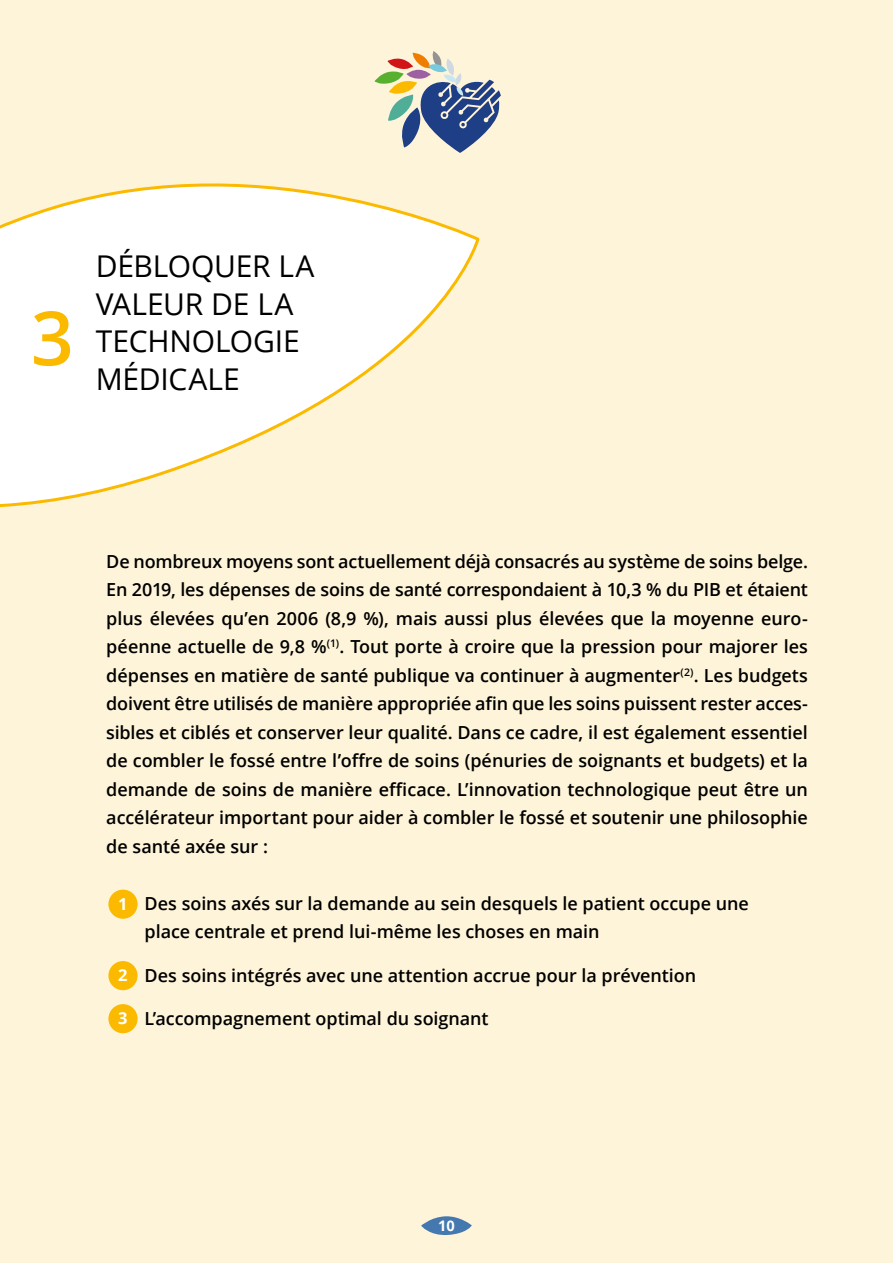
<style>
.page{position:relative;width:893px;height:1263px;background:#fef4d9}
.page>*{position:absolute;margin:0;border:0;box-sizing:border-box;transform-origin:0 0}
.t1{font:600 75px "Open Sans";color:#fbba00}
.t2{font:30px/37.5px "Open Sans";letter-spacing:-.005em;color:#000}
.t3{font:600 18px/28.5px "Open Sans";letter-spacing:-.005em;color:#000;text-align:justify}
.t4{font:700 16.5px "Open Sans";color:#fff}
.t5{font:700 14.7px "Open Sans";color:#fff}
</style>
<div class="page">
<svg style="left:0;top:183px;width:480px;height:324px"></svg>
<svg style="left:375px;top:51px;width:126px;height:102px"></svg>
<svg style="left:421px;top:1216px;width:51px;height:20px"></svg>
<div style="left:108px;top:889px;width:30px;height:30px;background:#fbba00;border-radius:50%"></div>
<div style="left:108px;top:961px;width:30px;height:29px;background:#fbba00;border-radius:50%"></div>
<div style="left:108px;top:1004px;width:30px;height:29px;background:#fbba00;border-radius:50%"></div>
<h1 class="t1" style="left:31px;top:287px;width:44px">3</h1>
<h2 class="t2" style="left:96px;top:247px;width:220px">DÉBLOQUER LA<br>VALEUR DE LA<br>TECHNOLOGIE<br>MÉDICALE</h2>
<p class="t3" style="left:106px;top:546px;width:703px">De nombreux moyens sont actuellement déjà consacrés au système de soins belge.<br>En 2019, les dépenses de soins de santé correspondaient à 10,3 % du PIB et étaient plus élevées qu’en 2006 (8,9 %), mais aussi plus élevées que la moyenne euro&shy;péenne actuelle de 9,8 %<sup>(1)</sup>. Tout porte à croire que la pression pour majorer les dépenses en matière de santé publique va continuer à augmenter<sup>(2)</sup>. Les budgets doivent être utilisés de manière appropriée afin que les soins puissent rester acces&shy;sibles et ciblés et conserver leur qualité. Dans ce cadre, il est également essentiel de combler le fossé entre l’offre de soins (pénuries de soignants et budgets) et la demande de soins de manière efficace. L’innovation technologique peut être un accélérateur important pour aider à combler le fossé et soutenir une philosophie de santé axée sur :</p>
<p class="t4" style="left:118px;top:892px;width:11px">1</p>
<p class="t4" style="left:118px;top:964px;width:11px">2</p>
<p class="t4" style="left:118px;top:1007px;width:11px">3</p>
<p class="t3" style="left:145px;top:888px;width:606px">Des soins axés sur la demande au sein desquels le patient occupe une place centrale et prend lui-même les choses en main</p>
<p class="t3" style="left:145px;top:960px;width:553px">Des soins intégrés avec une attention accrue pour la prévention</p>
<p class="t3" style="left:145px;top:1004px;width:345px">L’accompagnement optimal du soignant</p>
<p class="t5" style="left:438px;top:1215px;width:18px">10</p>
</div>
